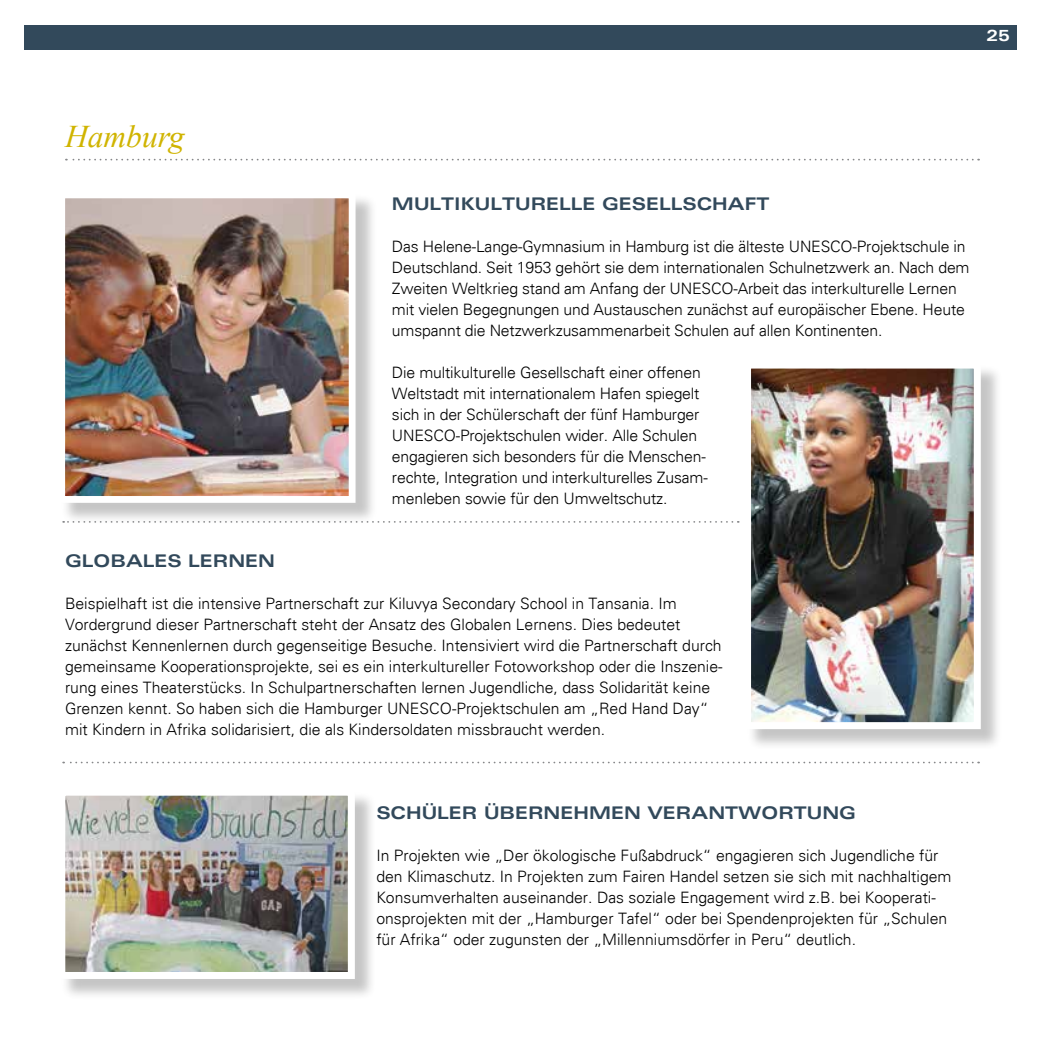
<style>
.page{position:relative;width:1042px;height:1042px;background:#fff}
.page>*{position:absolute;margin:0;border:0;box-sizing:border-box;transform-origin:0 0}
.t1{font:italic 31.5px "Times New Roman";color:#d0b400}
.t2{font:700 expanded 17.5px "Univers";color:#32495b}
.t3{font:300 15.75px/21px "Univers";color:#000}
.t4{font:700 expanded 15.75px "Univers";color:#fff}
</style>
<div class="page">
<div style="left:25px;top:25px;width:992px;height:25px;background:#32495b"></div>
<div style="left:61px;top:194px;width:316px;height:330px;background:#000;opacity:.23"></div>
<img style="left:66px;top:199px;width:281px;height:296px">
<div style="left:58px;top:191px;width:297px;height:312px;border:7px solid #fff"></div>
<div style="left:61px;top:791px;width:316px;height:209px;background:#000;opacity:.23"></div>
<img style="left:66px;top:796px;width:281px;height:175px">
<div style="left:58px;top:788px;width:297px;height:191px;border:7px solid #fff"></div>
<div style="left:746px;top:364px;width:256px;height:387px;background:#000;opacity:.23"></div>
<img style="left:752px;top:369px;width:221px;height:352px">
<div style="left:744px;top:361px;width:237px;height:368px;border:7px solid #fff"></div>
<svg style="left:63px;top:521px;width:669px;height:2px"></svg>
<svg style="left:63px;top:761px;width:916px;height:2px"></svg>
<svg style="left:66px;top:159px;width:913px;height:1px"></svg>
<p class="t4" style="left:986px;top:27px;width:25px">25</p>
<h1 class="t1" style="left:65px;top:115px;width:121px">Hamburg</h1>
<p class="t2" style="left:392px;top:194px;width:379px">MULTIKULTURELLE GESELLSCHAFT</p>
<p class="t3" style="left:392px;top:236px;width:579px">Das Helene-Lange-Gymnasium in Hamburg ist die älteste UNESCO-Projektschule in Deutschland. Seit 1953 gehört sie dem internationalen Schulnetzwerk an. Nach dem Zweiten Weltkrieg stand am Anfang der UNESCO-Arbeit das interkulturelle Lernen mit vielen Begegnungen und Austauschen zunächst auf europäischer Ebene. Heute umspannt die Netzwerkzusammenarbeit Schulen auf allen Kontinenten.</p>
<p class="t3" style="left:392px;top:362px;width:317px">Die multikulturelle Gesellschaft einer offenen Weltstadt mit internationalem Hafen spiegelt sich in der Schülerschaft der fünf Hamburger UNESCO-Projektschulen wider. Alle Schulen engagieren sich besonders für die Menschen&shy;rechte, Integration und interkulturelles Zusam&shy;menleben sowie für den Umweltschutz.</p>
<p class="t2" style="left:65px;top:551px;width:212px">GLOBALES LERNEN</p>
<p class="t3" style="left:65px;top:593px;width:659px">Beispielhaft ist die intensive Partnerschaft zur Kiluvya Secondary School in Tansania. Im Vordergrund dieser Partnerschaft steht der Ansatz des Globalen Lernens. Dies bedeutet zunächst Kennenlernen durch gegenseitige Besuche. Intensiviert wird die Partnerschaft durch gemeinsame Kooperationsprojekte, sei es ein interkultureller Fotoworkshop oder die Inszenie&shy;rung eines Theaterstücks. In Schulpartnerschaften lernen Jugendliche, dass Solidarität keine Grenzen kennt. So haben sich die Hamburger UNESCO-Projektschulen am „Red Hand Day“ mit Kindern in Afrika solidarisiert, die als Kindersoldaten missbraucht werden.</p>
<p class="t2" style="left:376px;top:803px;width:481px">SCHÜLER ÜBERNEHMEN VERANTWORTUNG</p>
<p class="t3" style="left:376px;top:845px;width:577px">In Projekten wie „Der ökologische Fußabdruck“ engagieren sich Jugendliche für den Klimaschutz. In Projekten zum Fairen Handel setzen sie sich mit nachhaltigem Konsumverhalten auseinander. Das soziale Engagement wird z.B. bei Kooperati&shy;onsprojekten mit der „Hamburger Tafel“ oder bei Spendenprojekten für „Schulen für Afrika“ oder zugunsten der „Millenniumsdörfer in Peru“ deutlich.</p>
</div>
